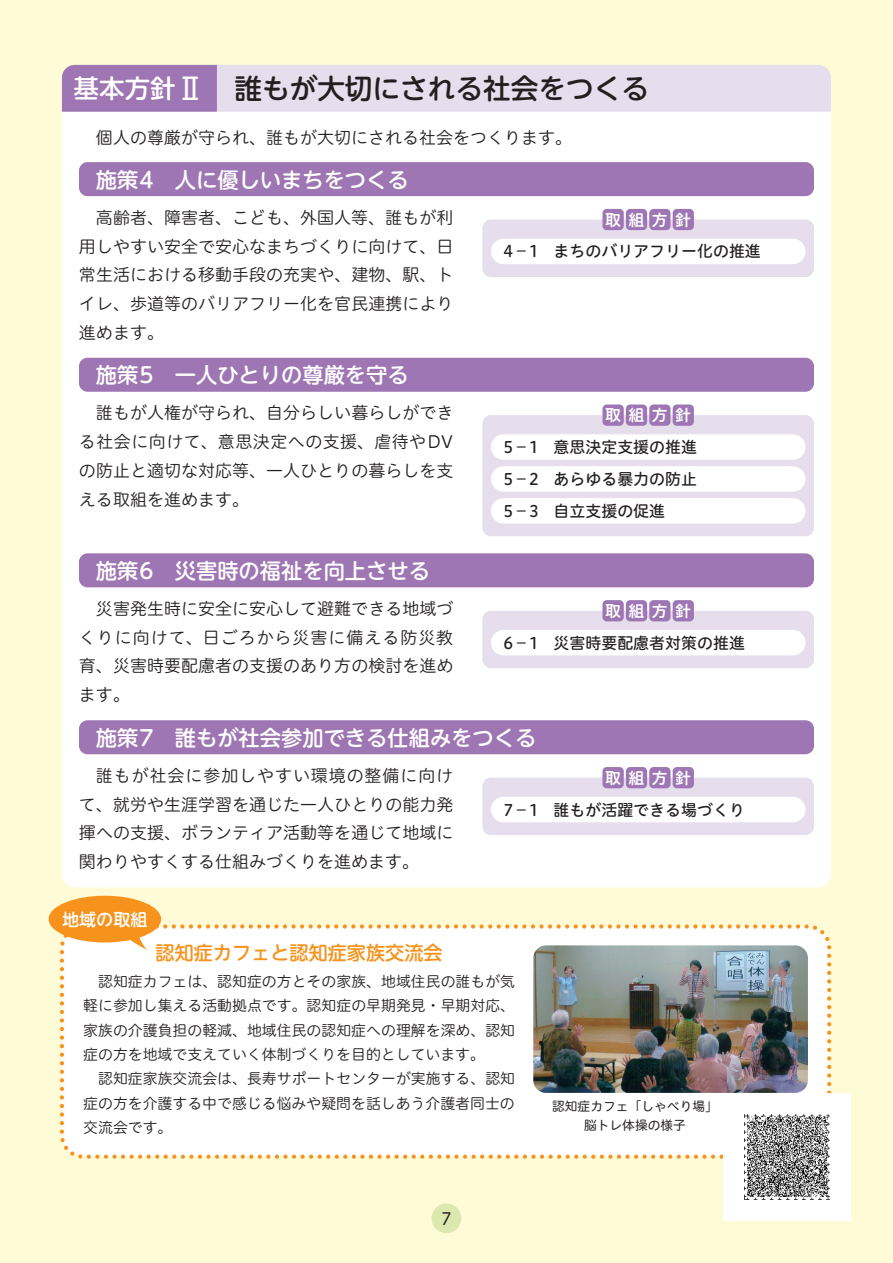
<style>
.page{position:relative;width:893px;height:1263px;background:#fffbd6}
.page>*{position:absolute;margin:0;border:0;box-sizing:border-box;transform-origin:0 0}
.t1{font:500 27.6px "UD Shin M Go Pro";color:#231f20}
.t2{font:500 25.5px "UD Shin M Go Pro";color:#fff}
.t3{font:500 21.3px "UD Shin M Go Pro";color:#fff}
.t4{font:500 19.2px "UD Shin M Go Pro";color:#f7931d}
.t5{font:500 17.1px "UD Shin M Go Pro";color:#fff}
.t6{font:16.95px/28.7px "Hiragino UD Sans R Std N W3";color:#231f20;text-align:justify}
.t7{font:16.95px "Hiragino UD Sans R Std W4";color:#231f20}
.t8{font:15.9px/32px "Hiragino UD Sans R Std N W5";color:#231f20;text-align:justify}
.t9{font:15.9px "Hiragino UD Sans R Std N W6";letter-spacing:.465em;color:#fff}
.t10{font:14.85px/24.5px "Hiragino UD Sans R Std N W3";color:#231f20;text-align:justify}
.t11{font:12.75px/19.2px "Hiragino UD Sans R Std N W4";color:#231f20;text-align:center}
.s1{font-weight:400;font-size:29.7px}
</style>
<div class="page">
<div style="left:62px;top:65px;width:769px;height:822px;background:#fff;border-radius:13px"></div>
<svg style="left:62px;top:65px;width:769px;height:47px;background:#d7c8e1"></svg>
<div style="left:79px;top:162px;width:735px;height:34px;background:#9e76b3;border-radius:9px"></div>
<div style="left:482px;top:220px;width:332px;height:57px;background:#e6dded;border-radius:9px"></div>
<div style="left:602px;top:209px;width:22px;height:21px;background:#9e76b3;border-radius:4px"></div>
<div style="left:626px;top:209px;width:21px;height:21px;background:#9e76b3;border-radius:4px"></div>
<div style="left:649px;top:209px;width:21px;height:21px;background:#9e76b3;border-radius:4px"></div>
<div style="left:673px;top:209px;width:21px;height:21px;background:#9e76b3;border-radius:4px"></div>
<div style="left:491px;top:239px;width:314px;height:25px;background:#fff;border-radius:13px"></div>
<div style="left:79px;top:553px;width:735px;height:34px;background:#9e76b3;border-radius:9px"></div>
<div style="left:482px;top:611px;width:332px;height:57px;background:#e6dded;border-radius:9px"></div>
<div style="left:602px;top:600px;width:22px;height:21px;background:#9e76b3;border-radius:4px"></div>
<div style="left:626px;top:600px;width:21px;height:21px;background:#9e76b3;border-radius:4px"></div>
<div style="left:649px;top:600px;width:21px;height:21px;background:#9e76b3;border-radius:4px"></div>
<div style="left:673px;top:600px;width:21px;height:21px;background:#9e76b3;border-radius:4px"></div>
<div style="left:491px;top:630px;width:314px;height:25px;background:#fff;border-radius:13px"></div>
<div style="left:79px;top:720px;width:735px;height:34px;background:#9e76b3;border-radius:9px"></div>
<div style="left:482px;top:778px;width:332px;height:57px;background:#e6dded;border-radius:9px"></div>
<div style="left:602px;top:767px;width:22px;height:21px;background:#9e76b3;border-radius:4px"></div>
<div style="left:626px;top:767px;width:21px;height:21px;background:#9e76b3;border-radius:4px"></div>
<div style="left:649px;top:767px;width:21px;height:21px;background:#9e76b3;border-radius:4px"></div>
<div style="left:673px;top:767px;width:21px;height:21px;background:#9e76b3;border-radius:4px"></div>
<div style="left:491px;top:797px;width:314px;height:25px;background:#fff;border-radius:13px"></div>
<div style="left:79px;top:358px;width:735px;height:34px;background:#9e76b3;border-radius:9px"></div>
<div style="left:482px;top:415px;width:332px;height:121px;background:#e6dded;border-radius:9px"></div>
<div style="left:602px;top:404px;width:22px;height:22px;background:#9e76b3;border-radius:4px"></div>
<div style="left:626px;top:404px;width:21px;height:22px;background:#9e76b3;border-radius:4px"></div>
<div style="left:649px;top:404px;width:21px;height:22px;background:#9e76b3;border-radius:4px"></div>
<div style="left:673px;top:404px;width:21px;height:22px;background:#9e76b3;border-radius:4px"></div>
<div style="left:491px;top:434px;width:314px;height:26px;background:#fff;border-radius:13px"></div>
<div style="left:491px;top:466px;width:314px;height:26px;background:#fff;border-radius:13px"></div>
<div style="left:491px;top:498px;width:314px;height:26px;background:#fff;border-radius:13px"></div>
<div style="left:62px;top:926px;width:767px;height:231px;background:#fff;border-radius:21px"></div>
<div style="left:60px;top:924px;width:771px;height:235px;border:4px dashed #f7931d;border-radius:21px"></div>
<img style="left:533px;top:945px;width:275px;height:148px">
<svg style="left:49px;top:896px;width:112px;height:54px"></svg>
<div style="left:723px;top:1093px;width:127px;height:127px;background:#fff"></div>
<img style="left:745px;top:1114px;width:84px;height:85px">
<div style="left:432px;top:1203px;width:29px;height:30px;background:#dce9ae;border-radius:50%"></div>
<h1 class="t1" style="left:234px;top:66px;width:416px">誰もが大切にされる社会をつくる</h1>
<p class="t6" style="left:96px;top:122px;width:478px">個人の尊厳が守られ、誰もが大切にされる社会をつくります。</p>
<h2 class="t2" style="left:74px;top:68px;width:133px">基本方針<span class="s1">Ⅱ</span></h2>
<p class="t3" style="left:96px;top:162px;width:314px">施策4　人に優しいまちをつくる</p>
<p class="t6" style="left:79px;top:202px;width:376px;text-indent:17px">高齢者、障害者、こども、外国人等、誰もが利用しやすい安全で安心なまちづくりに向けて、日常生活における移動手段の充実や、建物、駅、トイレ、歩道等のバリアフリー化を官民連携により進めます。</p>
<p class="t3" style="left:96px;top:358px;width:314px">施策5　一人ひとりの尊厳を守る</p>
<p class="t6" style="left:79px;top:398px;width:376px;text-indent:17px">誰もが人権が守られ、自分らしい暮らしができる社会に向けて、意思決定への支援、虐待やDVの防止と適切な対応等、一人ひとりの暮らしを支える取組を進めます。</p>
<p class="t3" style="left:96px;top:553px;width:335px">施策6　災害時の福祉を向上させる</p>
<p class="t6" style="left:79px;top:593px;width:376px;text-indent:17px">災害発生時に安全に安心して避難できる地域づくりに向けて、日ごろから災害に備える防災教育、災害時要配慮者の支援のあり方の検討を進めます。</p>
<p class="t9" style="left:605px;top:208px;width:88px">取組方針</p>
<p class="t8" style="left:504px;top:235px;width:259px">4－1 まちのバリアフリー化の推進</p>
<p class="t9" style="left:605px;top:403px;width:88px">取組方針</p>
<p class="t8" style="left:504px;top:430px;width:195px">5－1 意思決定支援の推進5－2 あらゆる暴力の防止5－3 自立支援の促進</p>
<p class="t9" style="left:605px;top:599px;width:88px">取組方針</p>
<p class="t8" style="left:504px;top:626px;width:243px">6－1 災害時要配慮者対策の推進</p>
<p class="t3" style="left:96px;top:720px;width:442px">施策7　誰もが社会参加できる仕組みをつくる</p>
<p class="t6" style="left:79px;top:760px;width:376px;text-indent:17px">誰もが社会に参加しやすい環境の整備に向けて、就労や生涯学習を通じた一人ひとりの能力発揮への支援、ボランティア活動等を通じて地域に関わりやすくする仕組みづくりを進めます。</p>
<p class="t5" style="left:62px;top:905px;width:87px">地域の取組</p>
<p class="t9" style="left:605px;top:766px;width:88px">取組方針</p>
<p class="t8" style="left:504px;top:793px;width:243px">7－1 誰もが活躍できる場づくり</p>
<p class="t4" style="left:156px;top:937px;width:289px">認知症カフェと認知症家族交流会</p>
<p class="t10" style="left:83px;top:968px;width:433px;text-indent:15px">認知症カフェは、認知症の方とその家族、地域住民の誰もが気軽に参加し集える活動拠点です。認知症の早期発見・早期対応、家族の介護負担の軽減、地域住民の認知症への理解を深め、認知症の方を地域で支えていく体制づくりを目的としています。</p>
<p class="t10" style="left:83px;top:1066px;width:433px;text-indent:15px">認知症家族交流会は、長寿サポートセンターが実施する、認知症の方を介護する中で感じる悩みや疑問を話しあう介護者同士の交流会です。</p>
<p class="t7" style="left:441px;top:1205px;width:12px">7</p>
<p class="t11" style="left:552px;top:1096px;width:167px">認知症カフェ「しゃべり場」脳トレ体操の様子</p>
</div>
